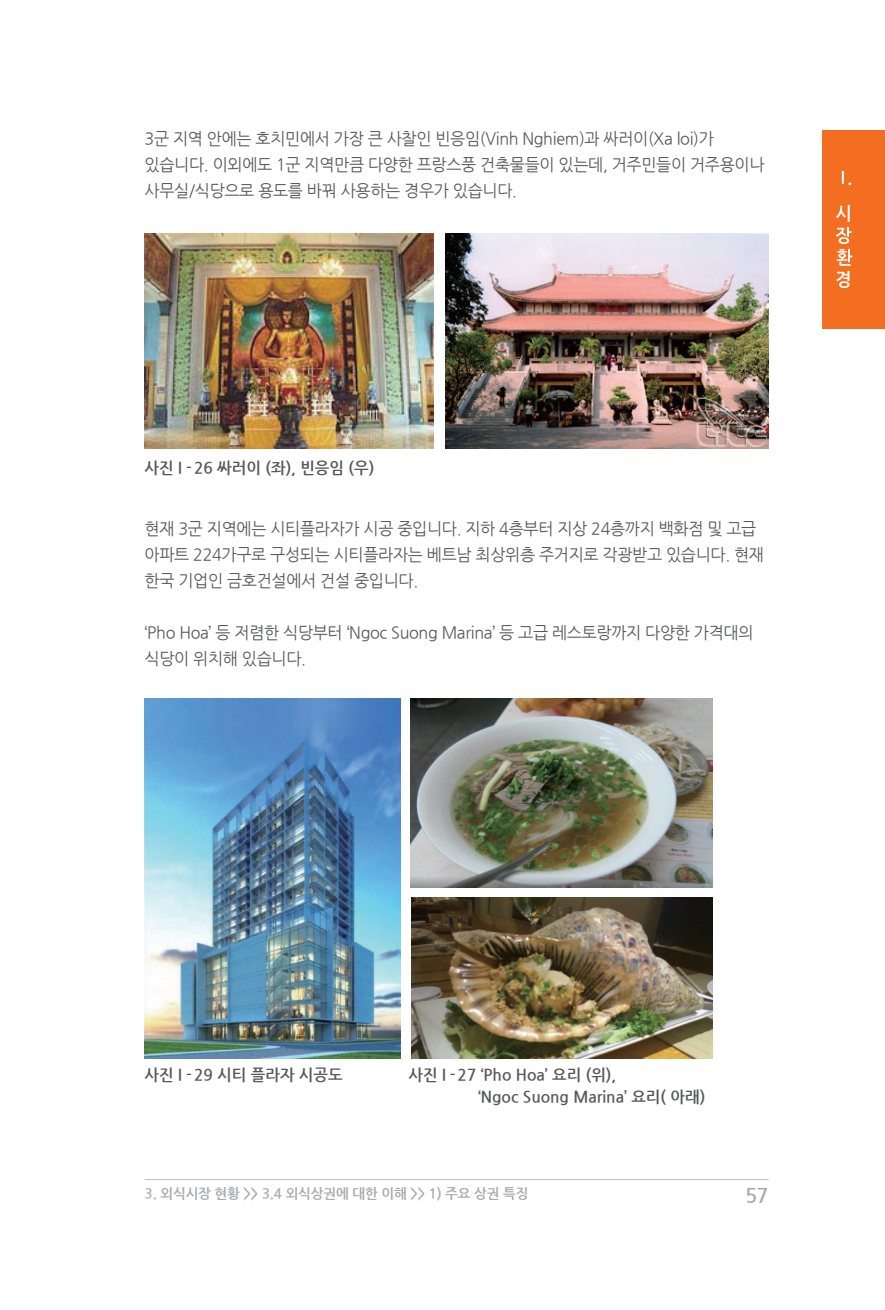
<style>
.page{position:relative;width:885px;height:1310px;background:#fff}
.page>*{position:absolute;margin:0;border:0;box-sizing:border-box;transform-origin:0 0}
.t1{font:700 20px "Nanum Gothic";color:#a8a9ad}
.본문{font:16.6px/26px "Nanum Gothic";letter-spacing:-.02em;color:#57585a}
.사진제목{font:700 16px "Nanum Gothic";color:#57585a}
.위치선정_우{font:700 14px "Nanum Gothic";letter-spacing:-.01em;color:#a8a9ad}
</style>
<div class="page">
<hr style="left:145px;top:1179px;width:623px;height:1px;background:#bcbdc0">
<div style="left:822px;top:130px;width:62px;height:199px;background:#f36e21"></div>
<svg style="left:841px;top:171px;width:10px;height:14px"></svg>
<svg style="left:836px;top:205px;width:16px;height:83px"></svg>
<img style="left:445px;top:234px;width:323px;height:215px">
<img style="left:145px;top:234px;width:289px;height:215px">
<img style="left:145px;top:698px;width:255px;height:360px">
<img style="left:410px;top:698px;width:302px;height:189px">
<img style="left:411px;top:897px;width:301px;height:161px">
<p class="본문" style="left:145px;top:126px;width:621px">3군 지역 안에는 호치민에서 가장 큰 사찰인 빈응임(Vinh Nghiem)과 싸러이(Xa loi)가 있습니다. 이외에도 1군 지역만큼 다양한 프랑스풍 건축물들이 있는데, 거주민들이 거주용이나 사무실/식당으로 용도를 바꿔 사용하는 경우가 있습니다.</p>
<p class="사진제목" style="left:145px;top:460px;width:231px">사진 I - 26 싸러이 (좌), 빈응임 (우)</p>
<p class="본문" style="left:145px;top:516px;width:620px">현재 3군 지역에는 시티플라자가 시공 중입니다. 지하 4층부터 지상 24층까지 백화점 및 고급 아파트 224가구로 구성되는 시티플라자는 베트남 최상위층 주거지로 각광받고 있습니다. 현재 한국 기업인 금호건설에서 건설 중입니다.</p>
<p class="본문" style="left:145px;top:620px;width:610px">‘Pho Hoa’ 등 저렴한 식당부터 ‘Ngoc Suong Marina’ 등 고급 레스토랑까지 다양한 가격대의 식당이 위치해 있습니다.</p>
<p class="사진제목" style="left:145px;top:1067px;width:199px">사진 I - 29 시티 플라자 시공도</p>
<p class="사진제목" style="left:408px;top:1067px;width:209px">사진 I - 27 ‘Pho Hoa’ 요리 (위),</p>
<p class="사진제목" style="left:478px;top:1089px;width:229px">‘Ngoc Suong Marina’ 요리( 아래)</p>
<p class="위치선정_우" style="left:145px;top:1186px;width:385px">3. 외식시장 현황 &gt;&gt; 3.4 외식상권에 대한 이해 &gt;&gt; 1) 주요 상권 특징</p>
<p class="t1" style="left:745px;top:1185px;width:25px">57</p>
</div>
